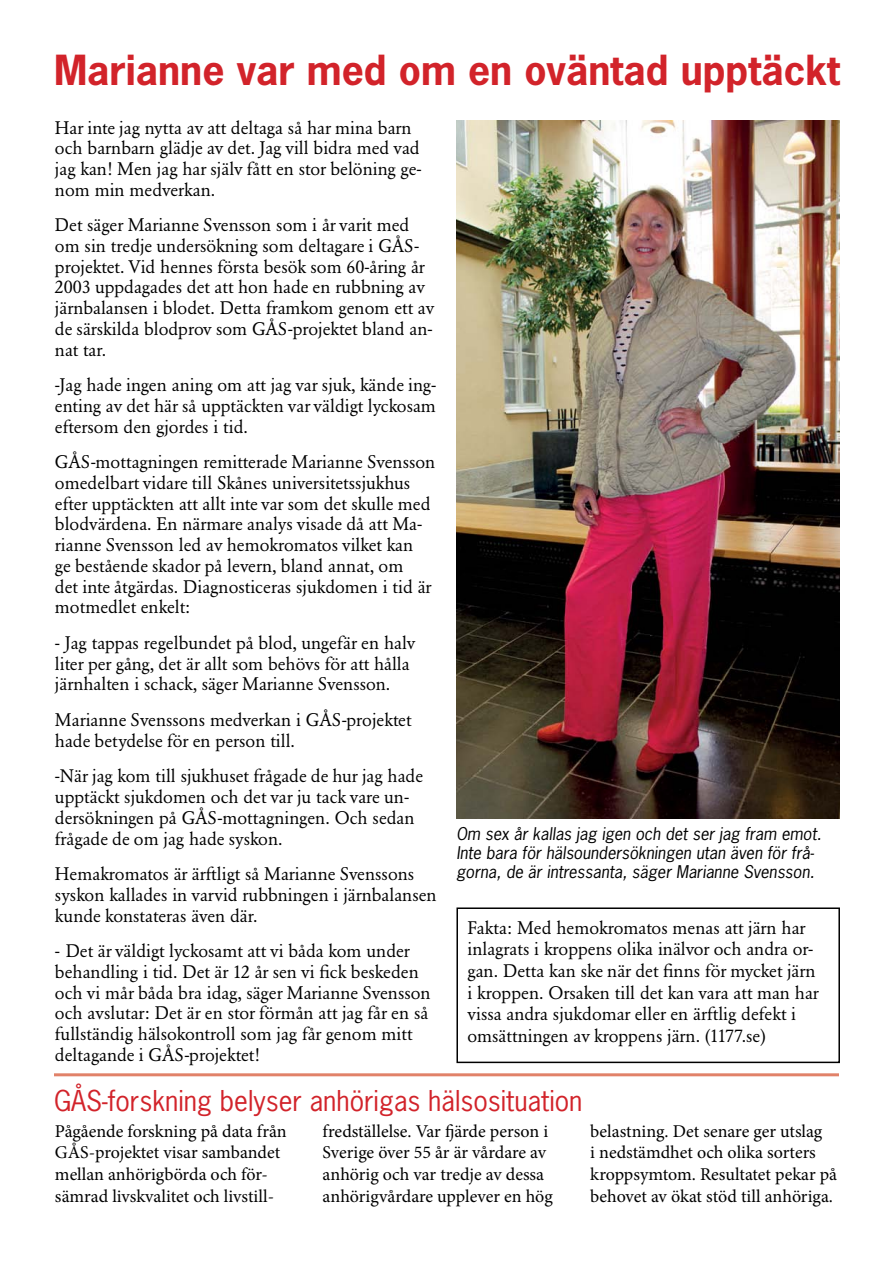
<style>
.page{position:relative;width:893px;height:1263px;background:#fff}
.page>*{position:absolute;margin:0;border:0;box-sizing:border-box;transform-origin:0 0}
.t1{font:700 39px "News Gothic LT";color:#d2232a}
.t2{font:27px "News Gothic LT";color:#d2232a}
.t3{font:18px/20.7px "Garamond Berth BQ";color:#000}
.t4{font:18px/21.6px "Minion Pro";letter-spacing:-.005em;color:#000}
.t5{font:italic 16.5px/18.9px "News Gothic LT";color:#000}
</style>
<div class="page">
<hr style="left:54px;top:1073px;width:785px;height:3px;background:#e18269">
<img style="left:456px;top:121px;width:383px;height:698px">
<div style="left:456px;top:907px;width:384px;height:156px;border:2px solid #000"></div>
<h1 class="t1" style="left:54px;top:45px;width:788px">Marianne var med om en oväntad upptäckt</h1>
<p class="t3" style="left:55px;top:117px;width:368px">Har inte jag nytta av att deltaga så har mina barn och barnbarn glädje av det. Jag vill bidra med vad jag kan! Men jag har själv fått en stor belöning ge&shy;nom min medverkan.</p>
<p class="t3" style="left:55px;top:215px;width:381px">Det säger Marianne Svensson som i år varit med om sin tredje undersökning som deltagare i GÅS&shy;projektet. Vid hennes första besök som 60-åring år 2003 uppdagades det att hon hade en rubbning av järnbalansen i blodet. Detta framkom genom ett av de särskilda blodprov som GÅS-projektet bland an&shy;nat tar.</p>
<p class="t3" style="left:55px;top:375px;width:382px;text-align:justify">-Jag hade ingen aning om att jag var sjuk, kände ing&shy;enting av det här så upptäckten var väldigt lyckosam eftersom den gjordes i tid.</p>
<p class="t3" style="left:55px;top:452px;width:382px">GÅS-mottagningen remitterade Marianne Svensson omedelbart vidare till Skånes universitetssjukhus efter upptäckten att allt inte var som det skulle med blodvärdena. En närmare analys visade då att Ma&shy;rianne Svensson led av hemokromatos vilket kan<br>ge bestående skador på levern, bland annat, om<br>det inte åtgärdas. Diagnosticeras sjukdomen i tid är motmedlet enkelt:</p>
<p class="t3" style="left:55px;top:632px;width:362px">- Jag tappas regelbundet på blod, ungefär en halv liter per gång, det är allt som behövs för att hålla järnhalten i schack, säger Marianne Svensson.</p>
<p class="t3" style="left:55px;top:710px;width:358px">Marianne Svenssons medverkan i GÅS-projektet hade betydelse för en person till.</p>
<p class="t3" style="left:55px;top:766px;width:370px">-När jag kom till sjukhuset frågade de hur jag hade upptäckt sjukdomen och det var ju tack vare un&shy;dersökningen på GÅS-mottagningen. Och sedan frågade de om jag hade syskon.</p>
<p class="t3" style="left:55px;top:864px;width:383px">Hemakromatos är ärftligt så Marianne Svenssons syskon kallades in varvid rubbningen i järnbalansen kunde konstateras även där.</p>
<p class="t3" style="left:55px;top:941px;width:377px">- Det är väldigt lyckosamt att vi båda kom under behandling i tid. Det är 12 år sen vi fick beskeden och vi mår båda bra idag, säger Marianne Svensson och avslutar: Det är en stor förmån att jag får en så fullständig hälsokontroll som jag får genom mitt deltagande i GÅS-projektet!</p>
<p class="t5" style="left:456px;top:824px;width:366px">Om sex år kallas jag igen och det ser jag fram emot.<br>Inte bara för hälsoundersökningen utan även för frå&shy;gorna, de är intressanta, säger Marianne Svensson.</p>
<p class="t3" style="left:467px;top:917px;width:353px;line-height:21.6px">Fakta: Med hemokromatos menas att järn har inlagrats i kroppens olika inälvor och andra or&shy;gan. Detta kan ske när det finns för mycket järn i kroppen. Orsaken till det kan vara att man har vissa andra sjukdomar eller en ärftlig defekt i omsättningen av kroppens järn. (1177.se)</p>
<h2 class="t2" style="left:54px;top:1084px;width:530px">GÅS-forskning belyser anhörigas hälsosituation</h2>
<p class="t4" style="left:55px;top:1120px;width:233px">Pågående forskning på data från<br>GÅS-projektet visar sambandet mellan anhörigbörda och för&shy;sämrad livskvalitet och livstill-</p>
<p class="t4" style="left:323px;top:1120px;width:232px">fredställelse. Var fjärde person i<br>Sverige över 55 år är vårdare av anhörig och var tredje av dessa anhörigvårdare upplever en hög</p>
<p class="t4" style="left:590px;top:1120px;width:248px">belastning. Det senare ger utslag<br>i nedstämdhet och olika sorters kroppsymtom. Resultatet pekar på behovet av ökat stöd till anhöriga.</p>
</div>
